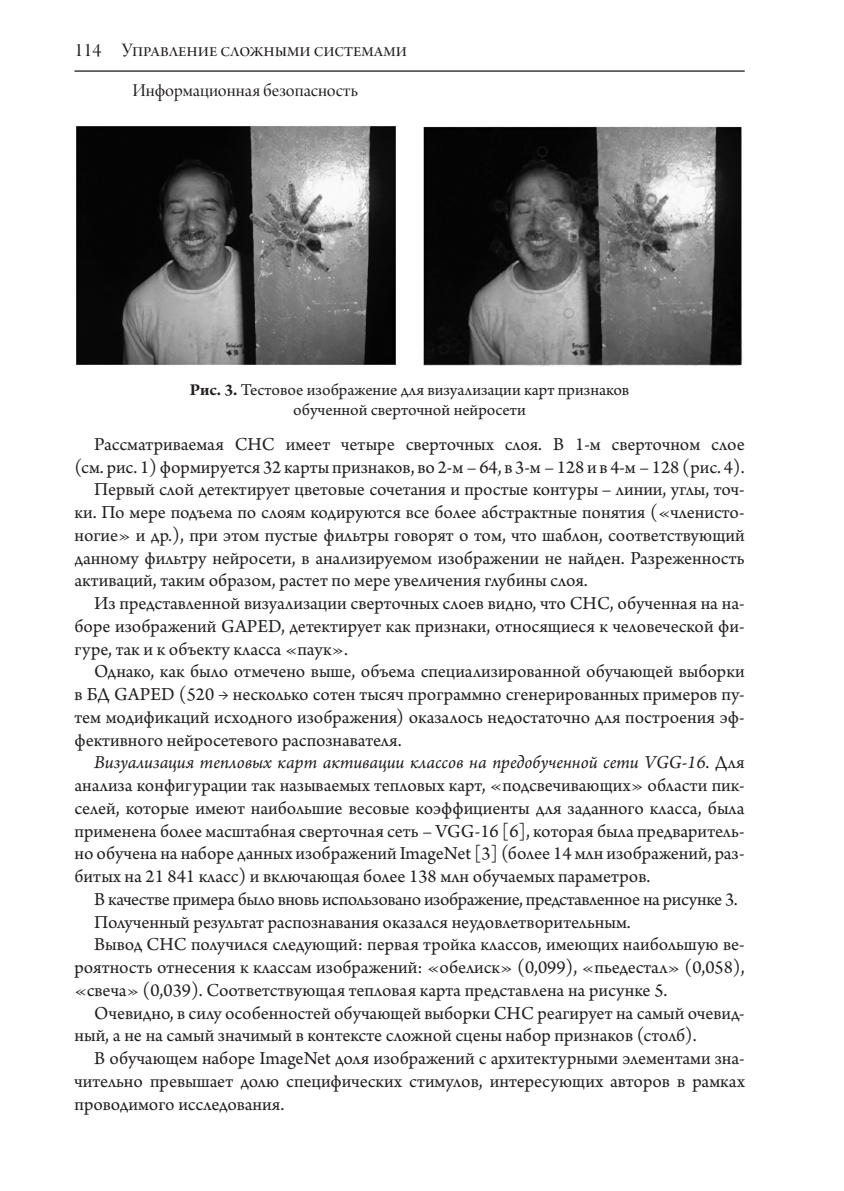
<style>
.page{position:relative;width:844px;height:1191px;background:#fff}
.page>*{position:absolute;margin:0;border:0;box-sizing:border-box;transform-origin:0 0}
.t1{font:20.12px "Arno Pro Display";letter-spacing:.04em;color:#231f20}
.Текст{font:19.25px/22.8px "Arno Pro";color:#231f20;text-align:justify}
.Текст-2{font:19.25px "Arno Pro";letter-spacing:-.02em;color:#231f20}
.t2{font:19.25px "Arno Pro Display";color:#231f20}
.Рисунок{font:17.5px/19.2px "Arno Pro";color:#231f20;text-align:center}
.s1{font-size:24.5px;color:#fff}
.s2{font-weight:700}
.s3{font-style:italic}
</style>
<div class="page">
<hr style="left:74px;top:70px;width:670px;height:2px;background:#231f20">
<img style="left:76px;top:126px;width:320px;height:239px">
<img style="left:423px;top:126px;width:320px;height:240px">
<p class="t1" style="left:74px;top:39px;width:334px">114 Управление сложными системами</p>
<p class="t2" style="left:75px;top:80px;width:284px"><span class="s1">114</span> Информационная безопасность</p>
<p class="Рисунок" style="left:190px;top:381px;width:441px"><span class="s2">Рис. 3.</span> Тестовое изображение для визуализации карт признаков обученной сверточной нейросети</p>
<p class="Текст" style="left:74px;top:433px;width:671px;text-align:right">Рассматриваемая СНС имеет четыре сверточных слоя. В 1-м сверточном слое (см. рис. 1) формируется 32 карты признаков, во 2-м – 64, в 3-м – 128 и в 4-м – 128 (рис. 4).</p>
<p class="Текст" style="left:74px;top:479px;width:671px;text-indent:20px">Первый слой детектирует цветовые сочетания и простые контуры – линии, углы, точ&shy;ки. По мере подъема по слоям кодируются все более абстрактные понятия («членисто&shy;ногие» и др.), при этом пустые фильтры говорят о том, что шаблон, соответствующий данному фильтру нейросети, в анализируемом изображении не найден. Разреженность активаций, таким образом, растет по мере увеличения глубины слоя.</p>
<p class="Текст" style="left:74px;top:593px;width:671px;text-indent:20px">Из представленной визуализации сверточных слоев видно, что СНС, обученная на на&shy;боре изображений GAPED, детектирует как признаки, относящиеся к человеческой фи&shy;гуре, так и к объекту класса «паук».</p>
<p class="Текст" style="left:74px;top:661px;width:671px;text-indent:20px">Однако, как было отмечено выше, объема специализированной обучающей выборки в БД GAPED (520 → несколько сотен тысяч программно сгенерированных примеров пу&shy;тем модификаций исходного изображения) оказалось недостаточно для построения эф&shy;фективного нейросетевого распознавателя.</p>
<p class="Текст" style="left:74px;top:752px;width:671px;text-indent:20px"><span class="s3">Визуализация тепловых карт активации классов на предобученной сети VGG-16</span>. Для анализа конфигурации так называемых тепловых карт, «подсвечивающих» области пик&shy;селей, которые имеют наибольшие весовые коэффициенты для заданного класса, была применена более масштабная сверточная сеть – VGG-16 [6], которая была предваритель&shy;но обучена на наборе данных изображений ImageNet [3] (более 14 млн изображений, раз&shy;битых на 21 841 класс) и включающая более 138 млн обучаемых параметров.</p>
<p class="Текст-2" style="left:94px;top:888px;width:644px">В качестве примера было вновь использовано изображение, представленное на рисунке 3.</p>
<p class="Текст" style="left:94px;top:911px;width:538px">Полученный результат распознавания оказался неудовлетворительным.</p>
<p class="Текст" style="left:74px;top:934px;width:671px;text-indent:20px">Вывод СНС получился следующий: первая тройка классов, имеющих наибольшую ве&shy;роятность отнесения к классам изображений: «обелиск» (0,099), «пьедестал» (0,058), «свеча» (0,039). Соответствующая тепловая карта представлена на рисунке 5.</p>
<p class="Текст" style="left:74px;top:1002px;width:671px;text-indent:20px">Очевидно, в силу особенностей обучающей выборки СНС реагирует на самый очевид&shy;ный, а не на самый значимый в контексте сложной сцены набор признаков (столб).</p>
<p class="Текст" style="left:74px;top:1048px;width:671px;text-indent:20px">В обучающем наборе ImageNet доля изображений с архитектурными элементами зна&shy;чительно превышает долю специфических стимулов, интересующих авторов в рамках проводимого исследования.</p>
</div>
